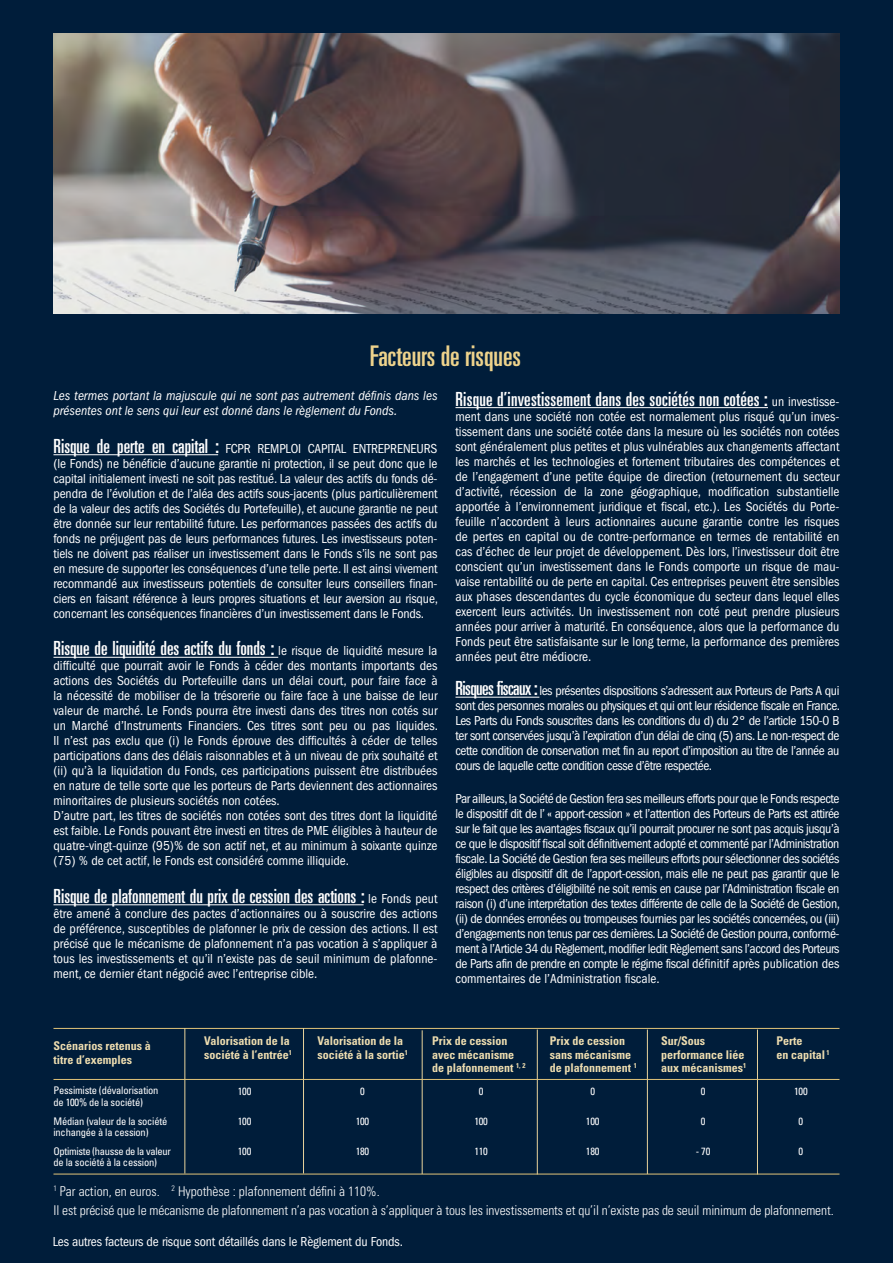
<style>
.page{position:relative;width:893px;height:1263px;background:#001d3a}
.page>*{position:absolute;margin:0;border:0;box-sizing:border-box;transform-origin:0 0}
.t1{font:ultra-condensed 28.5px "Univers";color:#eed38c}
.t2{font:ultra-condensed 19.5px "Univers";color:#fff}
.t3{font:condensed 13.5px/15px "Franklin Gothic";color:#fff;text-align:justify}
.t4{font:300 condensed 13.5px "Univers";letter-spacing:-.005em;color:#fff}
.t5{font:italic condensed 13.5px/15px "Franklin Gothic";color:#fff}
.t6{font:700 condensed 12px/13.5px "Univers";color:#eddcaf}
.t7{font:condensed 10.5px/19.5px "Univers";letter-spacing:-.02em;color:#fff}
.s1{font-family:"Univers";font-stretch:ultra-condensed;font-size:19.5px}
.s2{font-family:"Franklin Gothic";font-stretch:condensed;font-size:13.5px}
</style>
<div class="page">
<img style="left:53px;top:34px;width:786px;height:279px">
<hr style="left:53px;top:454px;width:165px;height:1px;background:#fff">
<hr style="left:53px;top:657px;width:225px;height:1px;background:#fff">
<hr style="left:53px;top:904px;width:311px;height:1px;background:#fff">
<hr style="left:455px;top:407px;width:313px;height:1px;background:#fff">
<hr style="left:455px;top:697px;width:84px;height:1px;background:#fff">
<hr style="left:53px;top:1028px;width:786px;height:1px;background:#e1c479">
<hr style="left:757px;top:1029px;width:1px;height:145px;background:#e9d39c">
<hr style="left:647px;top:1029px;width:1px;height:145px;background:#e9d39c">
<hr style="left:537px;top:1029px;width:1px;height:145px;background:#e9d39c">
<hr style="left:422px;top:1030px;width:1px;height:144px;background:#e9d39c">
<hr style="left:303px;top:1028px;width:1px;height:145px;background:#e9d39c">
<hr style="left:184px;top:1028px;width:1px;height:145px;background:#e9d39c">
<hr style="left:53px;top:1079px;width:786px;height:1px;background:#e1c479">
<hr style="left:53px;top:1174px;width:786px;height:1px;background:#e1c479">
<p class="t1" style="left:370px;top:340px;width:153px">Facteurs de risques</p>
<p class="t5" style="left:53px;top:388px;width:385px">Les termes portant la majuscule qui ne sont pas autrement définis dans les présentes ont le sens qui leur est donné dans le règlement du Fonds.</p>
<p class="t3" style="left:53px;top:441px;width:386px"><span class="s1">Risque de perte en capital :</span> FCPR REMPLOI CAPITAL ENTREPRENEURS (le Fonds) ne bénéficie d’aucune garantie ni protection, il se peut donc que le capital initialement investi ne soit pas restitué. La valeur des actifs du fonds dé&shy;pendra de l’évolution et de l’aléa des actifs sous-jacents (plus particulièrement de la valeur des actifs des Sociétés du Portefeuille), et aucune garantie ne peut être donnée sur leur rentabilité future. Les performances passées des actifs du fonds ne préjugent pas de leurs performances futures. Les investisseurs poten&shy;tiels ne doivent pas réaliser un investissement dans le Fonds s’ils ne sont pas en mesure de supporter les conséquences d’une telle perte. Il est ainsi vivement recommandé aux investisseurs potentiels de consulter leurs conseillers finan&shy;ciers en faisant référence à leurs propres situations et leur aversion au risque, concernant les conséquences financières d’un investissement dans le Fonds.</p>
<p class="t2" style="left:53px;top:637px;width:385px">Risque de liquidité des actifs du fonds : <span class="s2">le risque de liquidité mesure la</span></p>
<p class="t3" style="left:53px;top:658px;width:386px">difficulté que pourrait avoir le Fonds à céder des montants importants des actions des Sociétés du Portefeuille dans un délai court, pour faire face à la nécessité de mobiliser de la trésorerie ou faire face à une baisse de leur valeur de marché. Le Fonds pourra être investi dans des titres non cotés sur un Marché d’Instruments Financiers. Ces titres sont peu ou pas liquides.<br>Il n’est pas exclu que (i) le Fonds éprouve des difficultés à céder de telles participations dans des délais raisonnables et à un niveau de prix souhaité et (ii) qu’à la liquidation du Fonds, ces participations puissent être distribuées en nature de telle sorte que les porteurs de Parts deviennent des actionnaires minoritaires de plusieurs sociétés non cotées.</p>
<p class="t3" style="left:53px;top:808px;width:386px">D’autre part, les titres de sociétés non cotées sont des titres dont la liquidité est faible. Le Fonds pouvant être investi en titres de PME éligibles à hauteur de quatre-vingt-quinze (95)% de son actif net, et au minimum à soixante quinze (75) % de cet actif, le Fonds est considéré comme illiquide.</p>
<p class="t2" style="left:53px;top:885px;width:385px">Risque de plafonnement du prix de cession des actions : <span class="s2">le Fonds peut</span></p>
<p class="t3" style="left:53px;top:906px;width:385px">être amené à conclure des pactes d’actionnaires ou à souscrire des actions de préférence, susceptibles de plafonner le prix de cession des actions. Il est précisé que le mécanisme de plafonnement n’a pas vocation à s’appliquer à tous les investissements et qu’il n’existe pas de seuil minimum de plafonne&shy;ment, ce dernier étant négocié avec l’entreprise cible.</p>
<p class="t2" style="left:455px;top:388px;width:385px">Risque d’investissement dans des sociétés non cotées : <span class="s2">un investisse-</span></p>
<p class="t3" style="left:455px;top:409px;width:386px">ment dans une société non cotée est normalement plus risqué qu’un inves&shy;tissement dans une société cotée dans la mesure où les sociétés non cotées sont généralement plus petites et plus vulnérables aux changements affectant les marchés et les technologies et fortement tributaires des compétences et de l’engagement d’une petite équipe de direction (retournement du secteur d’activité, récession de la zone géographique, modification substantielle apportée à l’environnement juridique et fiscal, etc.). Les Sociétés du Porte&shy;feuille n’accordent à leurs actionnaires aucune garantie contre les risques de pertes en capital ou de contre-performance en termes de rentabilité en cas d’échec de leur projet de développement. Dès lors, l’investisseur doit être conscient qu’un investissement dans le Fonds comporte un risque de mau&shy;vaise rentabilité ou de perte en capital. Ces entreprises peuvent être sensibles aux phases descendantes du cycle économique du secteur dans lequel elles exercent leurs activités. Un investissement non coté peut prendre plusieurs années pour arriver à maturité. En conséquence, alors que la performance du Fonds peut être satisfaisante sur le long terme, la performance des premières années peut être médiocre.</p>
<p class="t3" style="left:455px;top:683px;width:386px"><span class="s1">Risques fiscaux :</span> les présentes dispositions s’adressent aux Porteurs de Parts A qui sont des personnes morales ou physiques et qui ont leur résidence fiscale en France.<br>Les Parts du Fonds souscrites dans les conditions du d) du 2° de l’article 150-0 B ter sont conservées jusqu’à l’expiration d’un délai de cinq (5) ans. Le non-respect de cette condition de conservation met fin au report d’imposition au titre de l’année au cours de laquelle cette condition cesse d’être respectée.</p>
<p class="t3" style="left:455px;top:791px;width:386px">Par ailleurs, la Société de Gestion fera ses meilleurs efforts pour que le Fonds respecte le dispositif dit de l’ « apport-cession » et l’attention des Porteurs de Parts est attirée sur le fait que les avantages fiscaux qu’il pourrait procurer ne sont pas acquis jusqu’à ce que le dispositif fiscal soit définitivement adopté et commenté par l’Administration fiscale. La Société de Gestion fera ses meilleurs efforts pour sélectionner des sociétés éligibles au dispositif dit de l’apport-cession, mais elle ne peut pas garantir que le respect des critères d’éligibilité ne soit remis en cause par l’Administration fiscale en raison (i) d’une interprétation des textes différente de celle de la Société de Gestion, (ii) de données erronées ou trompeuses fournies par les sociétés concernées, ou (iii) d’engagements non tenus par ces dernières. La Société de Gestion pourra, conformé&shy;ment à l’Article 34 du Règlement, modifier ledit Règlement sans l’accord des Porteurs de Parts afin de prendre en compte le régime fiscal définitif après publication des commentaires de l’Administration fiscale.</p>
<p class="t6" style="left:53px;top:1039px;width:99px">Scénarios retenus à titre d’exemples</p>
<p class="t7" style="left:53px;top:1080px;width:106px">Pessimiste (dévalorisation</p>
<p class="t7" style="left:53px;top:1092px;width:115px">de 100% de la société)<br>Médian (valeur de la société</p>
<p class="t7" style="left:53px;top:1122px;width:119px">inchangée à la cession)<br>Optimiste (hausse de la valeur</p>
<p class="t7" style="left:53px;top:1152px;width:105px">de la société à la cession)</p>
<p class="t6" style="left:204px;top:1034px;width:87px">Valorisation de la</p>
<p class="t6" style="left:204px;top:1047px;width:89px">société à l’entrée<sup>1</sup></p>
<p class="t7" style="left:238px;top:1081px;width:15px">100</p>
<p class="t7" style="left:238px;top:1111px;width:15px">100</p>
<p class="t7" style="left:238px;top:1141px;width:15px">100</p>
<p class="t6" style="left:317px;top:1034px;width:87px">Valorisation de la</p>
<p class="t6" style="left:317px;top:1047px;width:92px">société à la sortie<sup>1</sup></p>
<p class="t7" style="left:360px;top:1081px;width:6px">0</p>
<p class="t7" style="left:356px;top:1111px;width:15px">100</p>
<p class="t7" style="left:356px;top:1141px;width:15px">180</p>
<p class="t6" style="left:432px;top:1034px;width:77px">Prix de cession</p>
<p class="t6" style="left:432px;top:1047px;width:83px">avec mécanisme</p>
<p class="t6" style="left:432px;top:1061px;width:95px">de plafonnement <sup>1,</sup> <sup>2</sup></p>
<p class="t7" style="left:479px;top:1081px;width:6px">0</p>
<p class="t7" style="left:474px;top:1111px;width:15px">100</p>
<p class="t7" style="left:474px;top:1141px;width:15px">110</p>
<p class="t6" style="left:550px;top:1034px;width:77px">Prix de cession</p>
<p class="t6" style="left:550px;top:1047px;width:83px">sans mécanisme</p>
<p class="t6" style="left:550px;top:1061px;width:89px">de plafonnement <sup>1</sup></p>
<p class="t7" style="left:590px;top:1081px;width:6px">0</p>
<p class="t7" style="left:586px;top:1111px;width:15px">100</p>
<p class="t7" style="left:586px;top:1141px;width:15px">180</p>
<p class="t6" style="left:661px;top:1034px;width:46px">Sur/Sous</p>
<p class="t6" style="left:661px;top:1047px;width:85px">performance liée</p>
<p class="t6" style="left:661px;top:1061px;width:87px">aux mécanismes<sup>1</sup></p>
<p class="t7" style="left:701px;top:1081px;width:6px">0</p>
<p class="t7" style="left:701px;top:1111px;width:6px">0</p>
<p class="t7" style="left:696px;top:1141px;width:16px">- 70</p>
<p class="t6" style="left:776px;top:1034px;width:28px">Perte</p>
<p class="t6" style="left:776px;top:1047px;width:55px">en capital <sup>1</sup></p>
<p class="t7" style="left:794px;top:1081px;width:15px">100</p>
<p class="t7" style="left:799px;top:1111px;width:6px">0</p>
<p class="t7" style="left:799px;top:1141px;width:6px">0</p>
<p class="t4" style="left:53px;top:1182px;width:328px"><sup>1</sup> Par action, en euros. <sup>2</sup> Hypothèse : plafonnement défini à 110%.</p>
<p class="t4" style="left:53px;top:1202px;width:782px">Il est précisé que le mécanisme de plafonnement n’a pas vocation à s’appliquer à tous les investissements et qu’il n’existe pas de seuil minimum de plafonnement.</p>
<p class="t3" style="left:53px;top:1234px;width:352px">Les autres facteurs de risque sont détaillés dans le Règlement du Fonds.</p>
</div>
